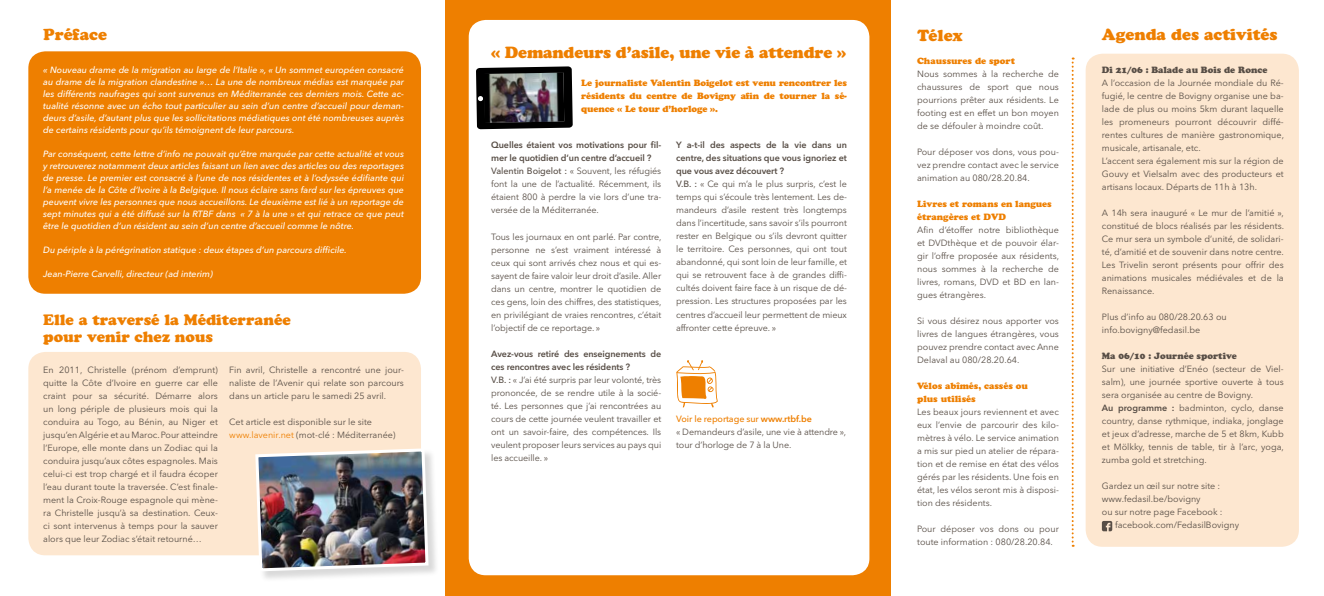
<style>
.page{position:relative;width:1324px;height:596px;background:#fff}
.page>*{position:absolute;margin:0;border:0;box-sizing:border-box;transform-origin:0 0}
.t1{font:16px "Cooper Black Std";letter-spacing:-.01em;color:#ee7f00}
.t2{font:15px/17px "Cooper Black Std";color:#ee7f00}
.t3{font:9px/13px "Avenir Next LT Pro";color:#584e46;text-align:justify}
.t4{font:italic 500 9px/12px "Avenir Next LT Pro";color:#fff;text-align:justify}
.t5{font:9px/13px "Cooper Black Std";color:#ee7f00}
.t6{font:9px "Cooper Black Std";color:#584e46}
.s1{color:#ee7f00}
.s2{font-weight:600}
.s3{font-weight:500}
.s4{font-weight:500;color:#ee7f00}
.s5{font-weight:600;color:#ee7f00}
</style>
<div class="page">
<div style="left:28px;top:351px;width:393px;height:204px;background:#fde7d0;border-radius:17px"></div>
<div style="left:28px;top:51px;width:393px;height:242px;background:#ee7f00;border-radius:17px"></div>
<svg style="left:1071px;top:57px;width:2px;height:489px"></svg>
<div style="left:445px;top:0;width:445px;height:595px;background:#ee7f00"></div>
<div style="left:469px;top:20px;width:400px;height:555px;background:#fff;border-radius:17px"></div>
<div style="left:1085px;top:54px;width:214px;height:492px;background:#fde7d0;border-radius:17px"></div>
<div style="left:256px;top:448px;width:183px;height:134px;background:#000;opacity:.15"></div>
<img style="left:254px;top:448px;width:176px;height:124px">
<svg style="left:676px;top:360px;width:42px;height:47px"></svg>
<img style="left:476px;top:66px;width:97px;height:63px">
<svg style="left:1102px;top:520px;width:10px;height:11px"></svg>
<h1 class="t1" style="left:43px;top:25px;width:65px">Préface</h1>
<p class="t4" style="left:43px;top:64px;width:362px">« Nouveau drame de la migration au large de l’Italie », « Un sommet européen consacré au drame de la migration clandestine »… La une de nombreux médias est marquée par les différents naufrages qui sont survenus en Méditerranée ces derniers mois. Cette ac&shy;tualité résonne avec un écho tout particulier au sein d’un centre d’accueil pour deman&shy;deurs d’asile, d’autant plus que les sollicitations médiatiques ont été nombreuses auprès de certains résidents pour qu’ils témoignent de leur parcours.</p>
<p class="t4" style="left:43px;top:148px;width:362px">Par conséquent, cette lettre d’info ne pouvait qu’être marquée par cette actualité et vous y retrouverez notamment deux articles faisant un lien avec des articles ou des reportages de presse. Le premier est consacré à l’une de nos résidentes et à l’odyssée édifiante qui l’a menée de la Côte d’Ivoire à la Belgique. Il nous éclaire sans fard sur les épreuves que peuvent vivre les personnes que nous accueillons. Le deuxième est lié à un reportage de sept minutes qui a été diffusé sur la RTBF dans « 7 à la une » et qui retrace ce que peut être le quotidien d’un résident au sein d’un centre d’accueil comme le nôtre.</p>
<p class="t4" style="left:43px;top:244px;width:305px">Du périple à la pérégrination statique : deux étapes d’un parcours difficile.</p>
<p class="t4" style="left:43px;top:268px;width:171px">Jean-Pierre Carvelli, directeur (ad interim)</p>
<h2 class="t2" style="left:43px;top:311px;width:249px">Elle a traversé la Méditerranée pour venir chez nous</h2>
<p class="t3" style="left:43px;top:363px;width:176px">En 2011, Christelle (prénom d’emprunt) quitte la Côte d’Ivoire en guerre car elle craint pour sa sécurité. Démarre alors un long périple de plusieurs mois qui la conduira au Togo, au Bénin, au Niger et jusqu’en Algérie et au Maroc. Pour atteindre l’Europe, elle monte dans un Zodiac qui la conduira jusqu’aux côtes espagnoles. Mais celui-ci est trop chargé et il faudra écoper l’eau durant toute la traversée. C’est finale&shy;ment la Croix-Rouge espagnole qui mène&shy;ra Christelle jusqu’à sa destination. Ceux&shy;ci sont intervenus à temps pour la sauver alors que leur Zodiac s’était retourné…</p>
<p class="t3" style="left:229px;top:363px;width:176px">Fin avril, Christelle a rencontré une jour&shy;naliste de l’Avenir qui relate son parcours dans un article paru le samedi 25 avril.</p>
<p class="t3" style="left:229px;top:415px;width:168px">Cet article est disponible sur le site <span class="s1">www.lavenir.net</span> (mot-clé : Méditerranée)</p>
<h1 class="t1" style="left:491px;top:43px;width:356px">« Demandeurs d’asile, une vie à attendre »</h1>
<p class="t5" style="left:581px;top:76px;width:267px;text-align:justify">Le journaliste Valentin Boigelot est venu rencontrer les résidents du centre de Bovigny afin de tourner la sé&shy;quence « Le tour d’horloge ».</p>
<p class="t3" style="left:491px;top:139px;width:172px;text-align:left"><span class="s2">Quelles étaient vos motivations pour fil&shy;mer le quotidien d’un centre d’accueil ?<br></span><span class="s3">Valentin Boigelot :</span> « Souvent, les réfugiés font la une de l’actualité. Récemment, ils étaient 800 à perdre la vie lors d’une tra&shy;versée de la Méditerranée.</p>
<p class="t3" style="left:491px;top:230px;width:172px">Tous les journaux en ont parlé. Par contre, personne ne s’est vraiment intéressé à ceux qui sont arrivés chez nous et qui es&shy;sayent de faire valoir leur droit d’asile. Aller dans un centre, montrer le quotidien de ces gens, loin des chiffres, des statistiques, en privilégiant de vraies rencontres, c’était l’objectif de ce reportage. »</p>
<p class="t3" style="left:491px;top:347px;width:172px;text-align:left"><span class="s2">Avez-vous retiré des enseignements de ces rencontres avec les résidents ?<br></span><span class="s3">V.B. :</span> « J’ai été surpris par leur volonté, très prononcée, de se rendre utile à la socié&shy;té. Les personnes que j’ai rencontrées au cours de cette journée veulent travailler et ont un savoir-faire, des compétences. Ils veulent proposer leurs services au pays qui les accueille. »</p>
<p class="t3" style="left:676px;top:138px;width:172px;text-align:left"><span class="s2">Y a-t-il des aspects de la vie dans un centre, des situations que vous ignoriez et que vous avez découvert ?<br></span><span class="s3">V.B. :</span> « Ce qui m’a le plus surpris, c’est le temps qui s’écoule très lentement. Les de&shy;mandeurs d’asile restent très longtemps dans l’incertitude, sans savoir s’ils pourront rester en Belgique ou s’ils devront quitter le territoire. Ces personnes, qui ont tout abandonné, qui sont loin de leur famille, et qui se retrouvent face à de grandes diffi&shy;cultés doivent faire face à un risque de dé&shy;pression. Les structures proposées par les centres d’accueil leur permettent de mieux affronter cette épreuve. »</p>
<p class="t3" style="left:676px;top:411px;width:171px;text-align:left"><span class="s4">Voir le reportage sur</span> <span class="s5">www.rtbf.be<br></span>« Demandeurs d’asile, une vie à attendre », tour d’horloge de 7 à la Une.</p>
<h1 class="t1" style="left:917px;top:25px;width:47px">Télex</h1>
<h1 class="t1" style="left:1102px;top:25px;width:177px">Agenda des activités</h1>
<p class="t6" style="left:1102px;top:64px;width:167px">Di 21/06 : Balade au Bois de Ronce</p>
<p class="t3" style="left:1102px;top:76px;width:184px;text-align:left">A l’occasion de la Journée mondiale du Ré&shy;fugié, le centre de Bovigny organise une ba&shy;lade de plus ou moins 5km durant laquelle les promeneurs pourront découvrir diffé&shy;rentes cultures de manière gastronomique, musicale, artisanale, etc.<br>L’accent sera également mis sur la région de Gouvy et Vielsalm avec des producteurs et artisans locaux. Départs de 11h à 13h.</p>
<p class="t3" style="left:1102px;top:206px;width:184px">A 14h sera inauguré « Le mur de l’amitié », constitué de blocs réalisés par les résidents.<br>Ce mur sera un symbole d’unité, de solidari&shy;té, d’amitié et de souvenir dans notre centre.<br>Les Trivelin seront présents pour offrir des animations musicales médiévales et de la Renaissance.</p>
<p class="t3" style="left:1102px;top:310px;width:126px">Plus d’info au 080/28.20.63 ou info.bovigny@fedasil.be</p>
<p class="t6" style="left:1102px;top:350px;width:137px">Ma 06/10 : Journée sportive</p>
<p class="t3" style="left:1102px;top:362px;width:184px;text-align:left">Sur une initiative d’Enéo (secteur de Viel&shy;salm), une journée sportive ouverte à tous sera organisée au centre de Bovigny.<br><span class="s2">Au programme :</span> badminton, cyclo, danse country, danse rythmique, indiaka, jonglage et jeux d’adresse, marche de 5 et 8km, Kubb et Mölkky, tennis de table, tir à l’arc, yoga, zumba gold et stretching.</p>
<p class="t3" style="left:1102px;top:479px;width:120px">Gardez un œil sur notre site :</p>
<p class="t3" style="left:1102px;top:492px;width:100px">www.fedasil.be/bovigny</p>
<p class="t3" style="left:1102px;top:505px;width:122px">ou sur notre page Facebook :</p>
<p class="t3" style="left:1115px;top:518px;width:126px">facebook.com/FedasilBovigny</p>
<p class="t5" style="left:917px;top:54px;width:99px">Chaussures de sport</p>
<p class="t3" style="left:917px;top:67px;width:143px">Nous sommes à la recherche de chaussures de sport que nous pourrions prêter aux résidents. Le footing est en effet un bon moyen de se défouler à moindre coût.</p>
<p class="t3" style="left:917px;top:145px;width:143px">Pour déposer vos dons, vous pou&shy;vez prendre contact avec le service animation au 080/28.20.84.</p>
<p class="t5" style="left:917px;top:197px;width:136px">Livres et romans en langues étrangères et DVD</p>
<p class="t3" style="left:917px;top:223px;width:143px">Afin d’étoffer notre bibliothèque et DVDthèque et de pouvoir élar&shy;gir l’offre proposée aux résidents, nous sommes à la recherche de livres, romans, DVD et BD en lan&shy;gues étrangères.</p>
<p class="t3" style="left:917px;top:314px;width:143px">Si vous désirez nous apporter vos livres de langues étrangères, vous pouvez prendre contact avec Anne Delaval au 080/28.20.64.</p>
<p class="t5" style="left:917px;top:379px;width:112px">Vélos abîmés, cassés ou plus utilisés</p>
<p class="t3" style="left:917px;top:405px;width:143px">Les beaux jours reviennent et avec eux l’envie de parcourir des kilo&shy;mètres à vélo. Le service animation a mis sur pied un atelier de répara&shy;tion et de remise en état des vélos gérés par les résidents. Une fois en état, les vélos seront mis à disposi&shy;tion des résidents.</p>
<p class="t3" style="left:917px;top:522px;width:143px">Pour déposer vos dons ou pour toute information : 080/28.20.84.</p>
</div>
